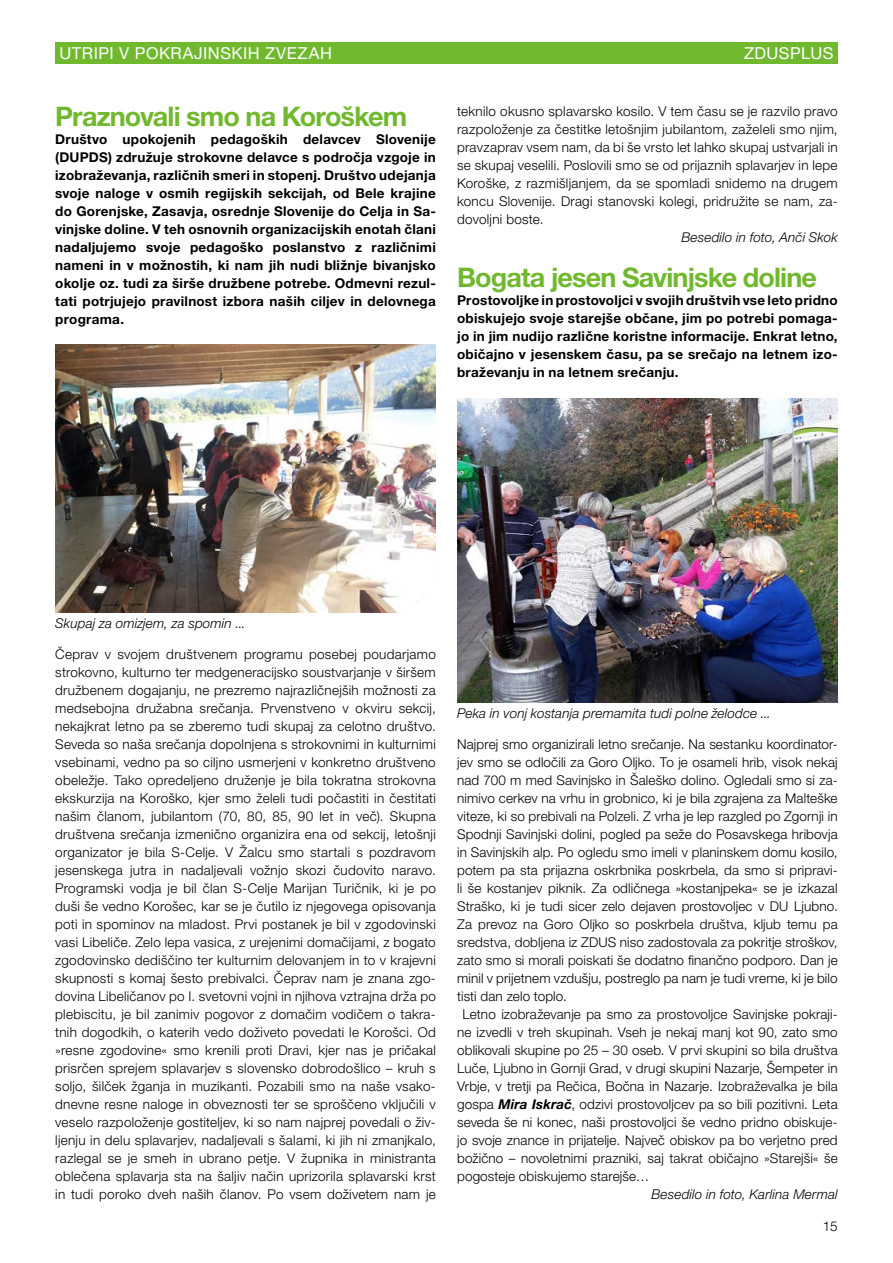
<style>
.page{position:relative;width:893px;height:1263px;background:#fff}
.page>*{position:absolute;margin:0;border:0;box-sizing:border-box;transform-origin:0 0}
.Naslov_mali{font:700 27px "Helvetica Neue LT Pro";letter-spacing:-.03em;color:#70b92f}
.PASICA{font:16.5px "Helvetica Neue LT Pro";letter-spacing:.03em;color:#fff}
.BODY{font:300 13.5px/18px "Helvetica Neue LT Pro";letter-spacing:.01em;color:#000;text-align:justify}
.BODY-2{font:700 13.5px/18px "Helvetica Neue LT Pro";letter-spacing:.02em;color:#000;text-align:justify}
.BODY-3{font:italic 300 13.5px "Helvetica Neue LT Pro";letter-spacing:.01em;color:#000}
.Avtor{font:italic 300 13.5px "Helvetica Neue LT Pro";letter-spacing:.01em;color:#000}
.s1{font-weight:700;font-style:italic}
</style>
<div class="page">
<div style="left:55px;top:43px;width:783px;height:21px;background:#70b92f"></div>
<img style="left:55px;top:345px;width:381px;height:267px">
<img style="left:457px;top:398px;width:381px;height:304px">
<p class="PASICA" style="left:60px;top:43px;width:274px">UTRIPI V POKRAJINSKIH ZVEZAH</p>
<p class="PASICA" style="left:744px;top:43px;width:91px">ZDUSPLUS</p>
<p class="Naslov_mali" style="left:55px;top:99px;width:353px">Praznovali smo na Koroškem</p>
<p class="BODY-2" style="left:55px;top:129px;width:382px">Društvo upokojenih pedagoških delavcev Slovenije (DUPDS) združuje strokovne delavce s področja vzgoje in izobraževanja, različnih smeri in stopenj. Društvo udejanja svoje naloge v osmih regijskih sekcijah, od Bele krajine do Gorenjske, Zasavja, osrednje Slovenije do Celja in Sa&shy;vinjske doline. V teh osnovnih organizacijskih enotah člani nadaljujemo svoje pedagoško poslanstvo z različnimi nameni in v možnostih, ki nam jih nudi bližnje bivanjsko okolje oz. tudi za širše družbene potrebe. Odmevni rezul&shy;tati potrjujejo pravilnost izbora naših ciljev in delovnega programa.</p>
<p class="BODY" style="left:457px;top:102px;width:382px">teknilo okusno splavarsko kosilo. V tem času se je razvilo pravo razpoloženje za čestitke letošnjim jubilantom, zaželeli smo njim, pravzaprav vsem nam, da bi še vrsto let lahko skupaj ustvarjali in se skupaj veselili. Poslovili smo se od prijaznih splavarjev in lepe Koroške, z razmišljanjem, da se spomladi snidemo na drugem koncu Slovenije. Dragi stanovski kolegi, pridružite se nam, za&shy;dovoljni boste.</p>
<p class="Avtor" style="left:681px;top:229px;width:158px">Besedilo in foto, Anči Skok</p>
<p class="Naslov_mali" style="left:457px;top:260px;width:361px">Bogata jesen Savinjske doline</p>
<p class="BODY-2" style="left:457px;top:291px;width:382px">Prostovoljke in prostovoljci v svojih društvih vse leto pridno obiskujejo svoje starejše občane, jim po potrebi pomaga&shy;jo in jim nudijo različne koristne informacije. Enkrat letno, običajno v jesenskem času, pa se srečajo na letnem izo&shy;braževanju in na letnem srečanju.</p>
<p class="BODY-3" style="left:55px;top:615px;width:192px">Skupaj za omizjem, za spomin ...</p>
<p class="BODY" style="left:55px;top:645px;width:382px">Čeprav v svojem društvenem programu posebej poudarjamo strokovno, kulturno ter medgeneracijsko soustvarjanje v širšem družbenem dogajanju, ne prezremo najrazličnejših možnosti za medsebojna družabna srečanja. Prvenstveno v okviru sekcij, nekajkrat letno pa se zberemo tudi skupaj za celotno društvo.<br>Seveda so naša srečanja dopolnjena s strokovnimi in kulturnimi vsebinami, vedno pa so ciljno usmerjeni v konkretno društveno obeležje. Tako opredeljeno druženje je bila tokratna strokovna ekskurzija na Koroško, kjer smo želeli tudi počastiti in čestitati našim članom, jubilantom (70, 80, 85, 90 let in več). Skupna društvena srečanja izmenično organizira ena od sekcij, letošnji organizator je bila S-Celje. V Žalcu smo startali s pozdravom jesenskega jutra in nadaljevali vožnjo skozi čudovito naravo.<br>Programski vodja je bil član S-Celje Marijan Turičnik, ki je po duši še vedno Korošec, kar se je čutilo iz njegovega opisovanja poti in spominov na mladost. Prvi postanek je bil v zgodovinski vasi Libeliče. Zelo lepa vasica, z urejenimi domačijami, z bogato zgodovinsko dediščino ter kulturnim delovanjem in to v krajevni skupnosti s komaj šesto prebivalci. Čeprav nam je znana zgo&shy;dovina Libeličanov po I. svetovni vojni in njihova vztrajna drža po plebiscitu, je bil zanimiv pogovor z domačim vodičem o takra&shy;tnih dogodkih, o katerih vedo doživeto povedati le Korošci. Od »resne zgodovine« smo krenili proti Dravi, kjer nas je pričakal prisrčen sprejem splavarjev s slovensko dobrodošlico – kruh s soljo, šilček žganja in muzikanti. Pozabili smo na naše vsako&shy;dnevne resne naloge in obveznosti ter se sproščeno vključili v veselo razpoloženje gostiteljev, ki so nam najprej povedali o živ&shy;ljenju in delu splavarjev, nadaljevali s šalami, ki jih ni zmanjkalo, razlegal se je smeh in ubrano petje. V župnika in ministranta oblečena splavarja sta na šaljiv način uprizorila splavarski krst in tudi poroko dveh naših članov. Po vsem doživetem nam je</p>
<p class="BODY-3" style="left:457px;top:705px;width:315px">Peka in vonj kostanja premamita tudi polne želodce ...</p>
<p class="BODY" style="left:457px;top:735px;width:382px">Najprej smo organizirali letno srečanje. Na sestanku koordinator&shy;jev smo se odločili za Goro Oljko. To je osameli hrib, visok nekaj nad 700 m med Savinjsko in Šaleško dolino. Ogledali smo si za&shy;nimivo cerkev na vrhu in grobnico, ki je bila zgrajena za Malteške viteze, ki so prebivali na Polzeli. Z vrha je lep razgled po Zgornji in Spodnji Savinjski dolini, pogled pa seže do Posavskega hribovja in Savinjskih alp. Po ogledu smo imeli v planinskem domu kosilo, potem pa sta prijazna oskrbnika poskrbela, da smo si pripravi&shy;li še kostanjev piknik. Za odličnega »kostanjpeka« se je izkazal Straško, ki je tudi sicer zelo dejaven prostovoljec v DU Ljubno.<br>Za prevoz na Goro Oljko so poskrbela društva, kljub temu pa sredstva, dobljena iz ZDUS niso zadostovala za pokritje stroškov, zato smo si morali poiskati še dodatno finančno podporo. Dan je minil v prijetnem vzdušju, postreglo pa nam je tudi vreme, ki je bilo tisti dan zelo toplo.</p>
<p class="BODY" style="left:457px;top:1005px;width:382px;text-indent:5px">Letno izobraževanje pa smo za prostovoljce Savinjske pokraji&shy;ne izvedli v treh skupinah. Vseh je nekaj manj kot 90, zato smo oblikovali skupine po 25 – 30 oseb. V prvi skupini so bila društva Luče, Ljubno in Gornji Grad, v drugi skupini Nazarje, Šempeter in Vrbje, v tretji pa Rečica, Bočna in Nazarje. Izobraževalka je bila gospa <span class="s1">Mira Iskrač</span>, odzivi prostovoljcev pa so bili pozitivni. Leta seveda še ni konec, naši prostovoljci še vedno pridno obiskuje&shy;jo svoje znance in prijatelje. Največ obiskov pa bo verjetno pred božično – novoletnimi prazniki, saj takrat običajno »Starejši« še pogosteje obiskujemo starejše…</p>
<p class="Avtor" style="left:651px;top:1186px;width:188px">Besedilo in foto, Karlina Mermal</p>
<p class="BODY" style="left:823px;top:1217px;width:17px">15</p>
</div>
